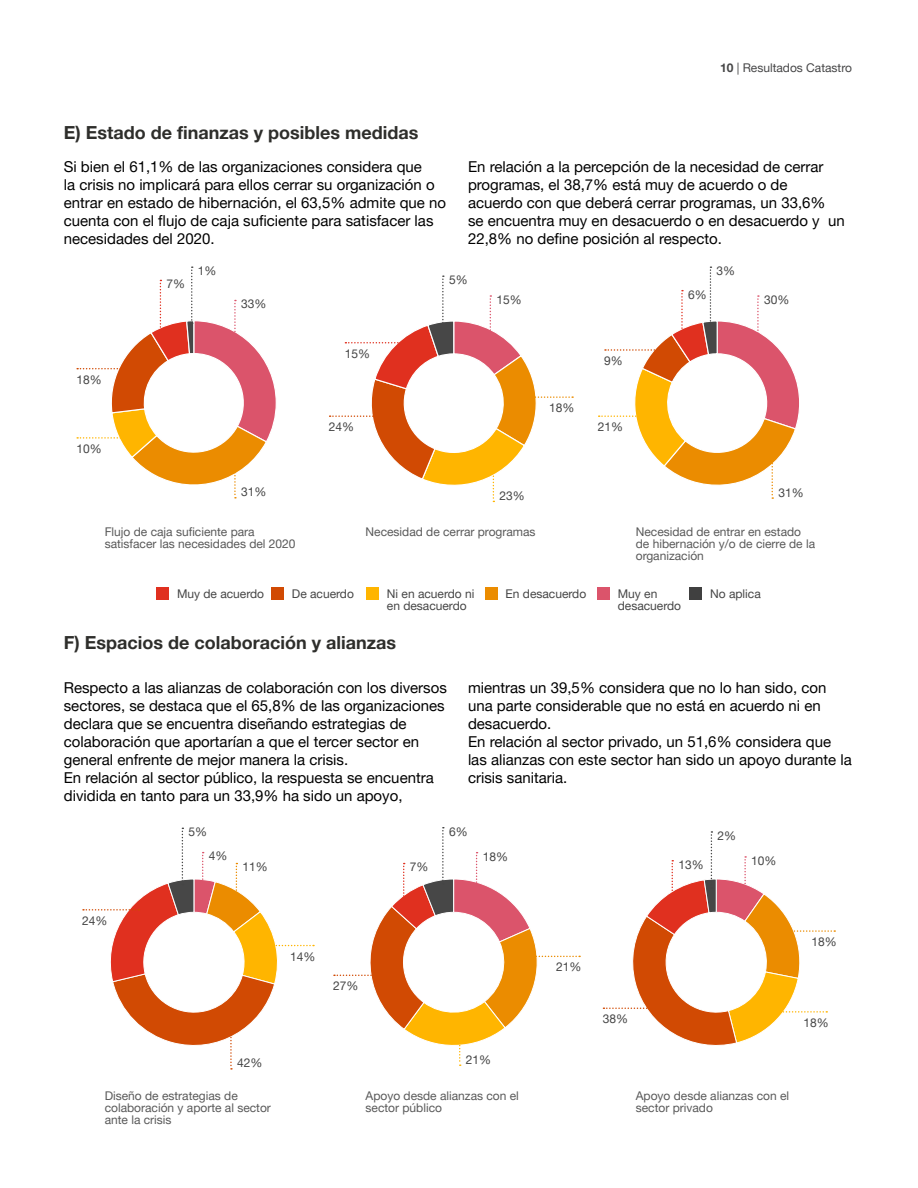
<style>
.page{position:relative;width:918px;height:1188px;background:#fff}
.page>*{position:absolute;margin:0;border:0;box-sizing:border-box;transform-origin:0 0}
.t1{font:700 18px "Helvetica Neue LT Pro";color:#2e2e2b}
.t2{font:15px/18px "Helvetica Neue LT Pro";color:#000}
.t3{font:12px/12px "Helvetica Neue LT Pro";color:#595959}
.t4{font:12px/12px "Helvetica Neue LT Pro";color:#454545}
.t5{font:12px "Helvetica Neue LT Pro";color:#464647}
.s1{font-weight:700}
</style>
<div class="page">
<svg style="left:77px;top:267px;width:199px;height:232px"></svg>
<svg style="left:330px;top:276px;width:243px;height:226px"></svg>
<svg style="left:599px;top:267px;width:200px;height:232px"></svg>
<div style="left:156px;top:587px;width:13px;height:13px;background:#e0301f"></div>
<div style="left:271px;top:587px;width:13px;height:13px;background:#d14a03"></div>
<div style="left:485px;top:587px;width:12px;height:13px;background:#eb8c00"></div>
<div style="left:597px;top:587px;width:13px;height:13px;background:#db546b"></div>
<div style="left:689px;top:587px;width:13px;height:13px;background:#404040"></div>
<div style="left:366px;top:587px;width:13px;height:13px;background:#ffb500"></div>
<svg style="left:83px;top:828px;width:231px;height:242px"></svg>
<svg style="left:334px;top:827px;width:246px;height:239px"></svg>
<svg style="left:603px;top:831px;width:232px;height:215px"></svg>
<p class="t1" style="left:64px;top:122px;width:356px">E) Estado de finanzas y posibles medidas</p>
<p class="t2" style="left:64px;top:157px;width:384px">Si bien el 61,1% de las organizaciones considera que<br>la crisis no implicará para ellos cerrar su organización o entrar en estado de hibernación, el 63,5% admite que no cuenta con el flujo de caja suficiente para satisfacer las necesidades del 2020.</p>
<p class="t5" style="left:720px;top:61px;width:134px"><span class="s1">10</span> | Resultados Catastro</p>
<p class="t2" style="left:468px;top:157px;width:378px">En relación a la percepción de la necesidad de cerrar programas, el 38,7% está muy de acuerdo o de acuerdo con que deberá cerrar programas, un 33,6% se encuentra muy en desacuerdo o en desacuerdo y un 22,8% no define posición al respecto.</p>
<p class="t4" style="left:76px;top:373px;width:27px">18%</p>
<p class="t4" style="left:76px;top:442px;width:27px">10%</p>
<p class="t4" style="left:167px;top:278px;width:20px">7%</p>
<p class="t4" style="left:198px;top:265px;width:20px">1%</p>
<p class="t4" style="left:241px;top:298px;width:27px">33%</p>
<p class="t4" style="left:241px;top:486px;width:27px">31%</p>
<p class="t4" style="left:345px;top:347px;width:27px">15%</p>
<p class="t4" style="left:329px;top:421px;width:27px">24%</p>
<p class="t4" style="left:449px;top:274px;width:20px">5%</p>
<p class="t4" style="left:497px;top:293px;width:27px">15%</p>
<p class="t4" style="left:500px;top:489px;width:27px">23%</p>
<p class="t4" style="left:549px;top:402px;width:27px">18%</p>
<p class="t4" style="left:604px;top:355px;width:20px">9%</p>
<p class="t4" style="left:598px;top:421px;width:27px">21%</p>
<p class="t4" style="left:688px;top:288px;width:20px">6%</p>
<p class="t4" style="left:717px;top:265px;width:20px">3%</p>
<p class="t4" style="left:764px;top:293px;width:27px">30%</p>
<p class="t4" style="left:778px;top:486px;width:27px">31%</p>
<p class="t3" style="left:105px;top:526px;width:192px">Flujo de caja suficiente para satisfacer las necesidades del 2020</p>
<p class="t3" style="left:366px;top:526px;width:172px">Necesidad de cerrar programas</p>
<p class="t3" style="left:636px;top:526px;width:181px">Necesidad de entrar en estado de hibernación y/o de cierre de la organización</p>
<p class="t4" style="left:177px;top:587px;width:89px">Muy de acuerdo</p>
<p class="t4" style="left:292px;top:587px;width:64px">De acuerdo</p>
<p class="t4" style="left:506px;top:587px;width:82px">En desacuerdo</p>
<p class="t4" style="left:618px;top:587px;width:65px">Muy en desacuerdo</p>
<p class="t4" style="left:387px;top:587px;width:89px">Ni en acuerdo ni</p>
<p class="t4" style="left:710px;top:587px;width:52px">No aplica</p>
<p class="t4" style="left:387px;top:599px;width:81px">en desacuerdo</p>
<p class="t1" style="left:64px;top:631px;width:334px">F) Espacios de colaboración y alianzas</p>
<p class="t2" style="left:64px;top:678px;width:385px">Respecto a las alianzas de colaboración con los diversos sectores, se destaca que el 65,8% de las organizaciones declara que se encuentra diseñando estrategias de colaboración que aportarían a que el tercer sector en general enfrente de mejor manera la crisis.</p>
<p class="t2" style="left:64px;top:768px;width:372px">En relación al sector público, la respuesta se encuentra dividida en tanto para un 33,9% ha sido un apoyo,</p>
<p class="t2" style="left:468px;top:678px;width:360px">mientras un 39,5% considera que no lo han sido, con una parte considerable que no está en acuerdo ni en desacuerdo.</p>
<p class="t2" style="left:468px;top:732px;width:385px">En relación al sector privado, un 51,6% considera que las alianzas con este sector han sido un apoyo durante la crisis sanitaria.</p>
<p class="t4" style="left:82px;top:914px;width:27px">24%</p>
<p class="t4" style="left:189px;top:826px;width:20px">5%</p>
<p class="t4" style="left:209px;top:850px;width:20px">4%</p>
<p class="t4" style="left:243px;top:861px;width:27px">11%</p>
<p class="t4" style="left:237px;top:1057px;width:27px">42%</p>
<p class="t4" style="left:290px;top:950px;width:27px">14%</p>
<p class="t4" style="left:333px;top:980px;width:27px">27%</p>
<p class="t4" style="left:410px;top:861px;width:20px">7%</p>
<p class="t4" style="left:449px;top:825px;width:20px">6%</p>
<p class="t4" style="left:483px;top:850px;width:27px">18%</p>
<p class="t4" style="left:466px;top:1053px;width:27px">21%</p>
<p class="t4" style="left:678px;top:858px;width:27px">13%</p>
<p class="t4" style="left:718px;top:829px;width:20px">2%</p>
<p class="t4" style="left:751px;top:854px;width:27px">10%</p>
<p class="t4" style="left:556px;top:961px;width:27px">21%</p>
<p class="t4" style="left:811px;top:936px;width:27px">18%</p>
<p class="t4" style="left:603px;top:1013px;width:27px">38%</p>
<p class="t4" style="left:803px;top:1016px;width:27px">18%</p>
<p class="t3" style="left:105px;top:1090px;width:168px">Diseño de estrategias de colaboración y aporte al sector ante la crisis</p>
<p class="t3" style="left:366px;top:1090px;width:155px">Apoyo desde alianzas con el sector público</p>
<p class="t3" style="left:636px;top:1090px;width:155px">Apoyo desde alianzas con el sector privado</p>
</div>
